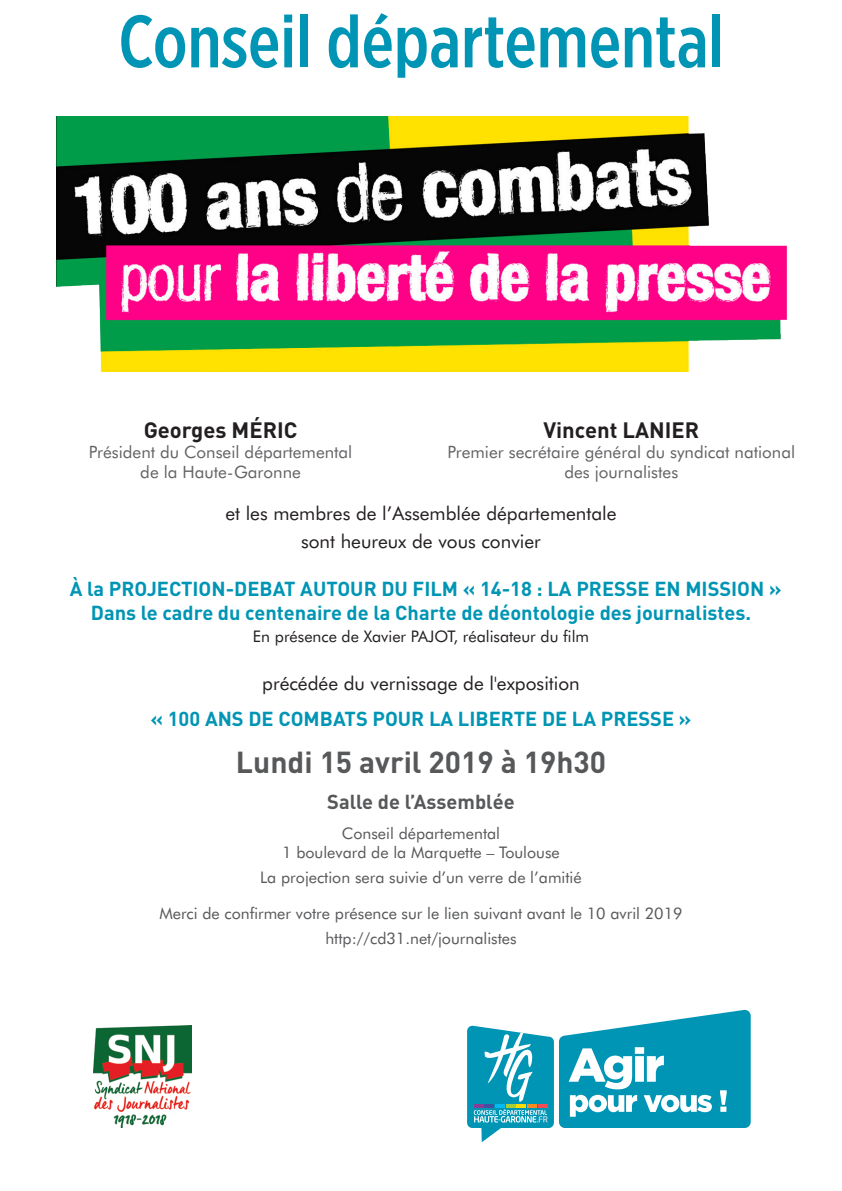
<style>
.page{position:relative;width:842px;height:1191px;background:#fff}
.page>*{position:absolute;margin:0;border:0;box-sizing:border-box;transform-origin:0 0}
.Date_et_heures{font:700 30px "DIN";color:#57585a}
.Fonction_H_G{font:700 22px "DIN";color:#231f20}
.Date_et_heures-2{font:700 20px "DIN";color:#0095b4}
.Fonction_H_G-2{font:700 20px "DIN";color:#57585a}
.Texte_courant_C{font:19px "Futura BT";color:#231f20}
.Fonction_H_G-3{font:17px/20px "Futura BT";color:#636366;text-align:center}
.Date_et_heures-3{font:16px/19.2px "Futura BT";color:#57585a;text-align:center}
.Date_et_heures-4{font:16px "Futura BT";color:#231f20}
</style>
<div class="page">
<svg style="left:121px;top:15px;width:64px;height:53px"></svg>
<svg style="left:191px;top:27px;width:87px;height:41px"></svg>
<svg style="left:284px;top:15px;width:8px;height:52px"></svg>
<div style="left:300px;top:14px;width:8px;height:53px;background:#0095b4"></div>
<svg style="left:329px;top:14px;width:29px;height:54px"></svg>
<svg style="left:364px;top:13px;width:28px;height:55px"></svg>
<svg style="left:398px;top:27px;width:60px;height:51px"></svg>
<svg style="left:465px;top:17px;width:69px;height:51px"></svg>
<svg style="left:540px;top:27px;width:45px;height:40px"></svg>
<svg style="left:591px;top:27px;width:28px;height:41px"></svg>
<svg style="left:625px;top:17px;width:80px;height:51px"></svg>
<div style="left:712px;top:14px;width:8px;height:53px;background:#0095b4"></div>
<svg style="left:467px;top:1009px;width:284px;height:134px"></svg>
<img style="left:56px;top:116px;width:731px;height:255px">
<img style="left:94px;top:1026px;width:98px;height:101px">
<p class="Fonction_H_G" style="left:144px;top:415px;width:155px">Georges MÉRIC</p>
<p class="Fonction_H_G-3" style="left:89px;top:442px;width:265px">Président du Conseil départemental de la Haute-Garonne</p>
<p class="Fonction_H_G" style="left:543px;top:415px;width:157px">Vincent LANIER</p>
<p class="Fonction_H_G-3" style="left:447px;top:442px;width:349px">Premier secrétaire général du syndicat national des journalistes</p>
<p class="Texte_courant_C" style="left:225px;top:502px;width:393px">et les membres de l’Assemblée départementale</p>
<p class="Texte_courant_C" style="left:301px;top:529px;width:241px">sont heureux de vous convier</p>
<p class="Date_et_heures-2" style="left:70px;top:575px;width:713px">À la PROJECTION-DEBAT AUTOUR DU FILM « 14-18 : LA PRESSE EN MISSION »</p>
<p class="Date_et_heures-2" style="left:91px;top:599px;width:662px">Dans le cadre du centenaire de la Charte de déontologie des journalistes.</p>
<p class="Date_et_heures-4" style="left:253px;top:626px;width:338px">En présence de Xavier PAJOT, réalisateur du film</p>
<p class="Texte_courant_C" style="left:262px;top:671px;width:319px">précédée du vernissage de l'exposition</p>
<p class="Date_et_heures-2" style="left:151px;top:705px;width:542px">« 100 ANS DE COMBATS POUR LA LIBERTE DE LA PRESSE »</p>
<p class="Date_et_heures" style="left:236px;top:742px;width:371px">Lundi 15 avril 2019 à 19h30</p>
<p class="Fonction_H_G-2" style="left:327px;top:788px;width:189px">Salle de l’Assemblée</p>
<p class="Date_et_heures-3" style="left:282px;top:823px;width:279px">Conseil départemental<br>1 boulevard de la Marquette – Toulouse</p>
<p class="Date_et_heures-3" style="left:260px;top:867px;width:323px">La projection sera suivie d’un verre de l’amitié</p>
<p class="Date_et_heures-3" style="left:159px;top:904px;width:525px">Merci de confirmer votre présence sur le lien suivant avant le 10 avril 2019</p>
<p class="Date_et_heures-3" style="left:325px;top:929px;width:193px">http://cd31.net/journalistes</p>
</div>
